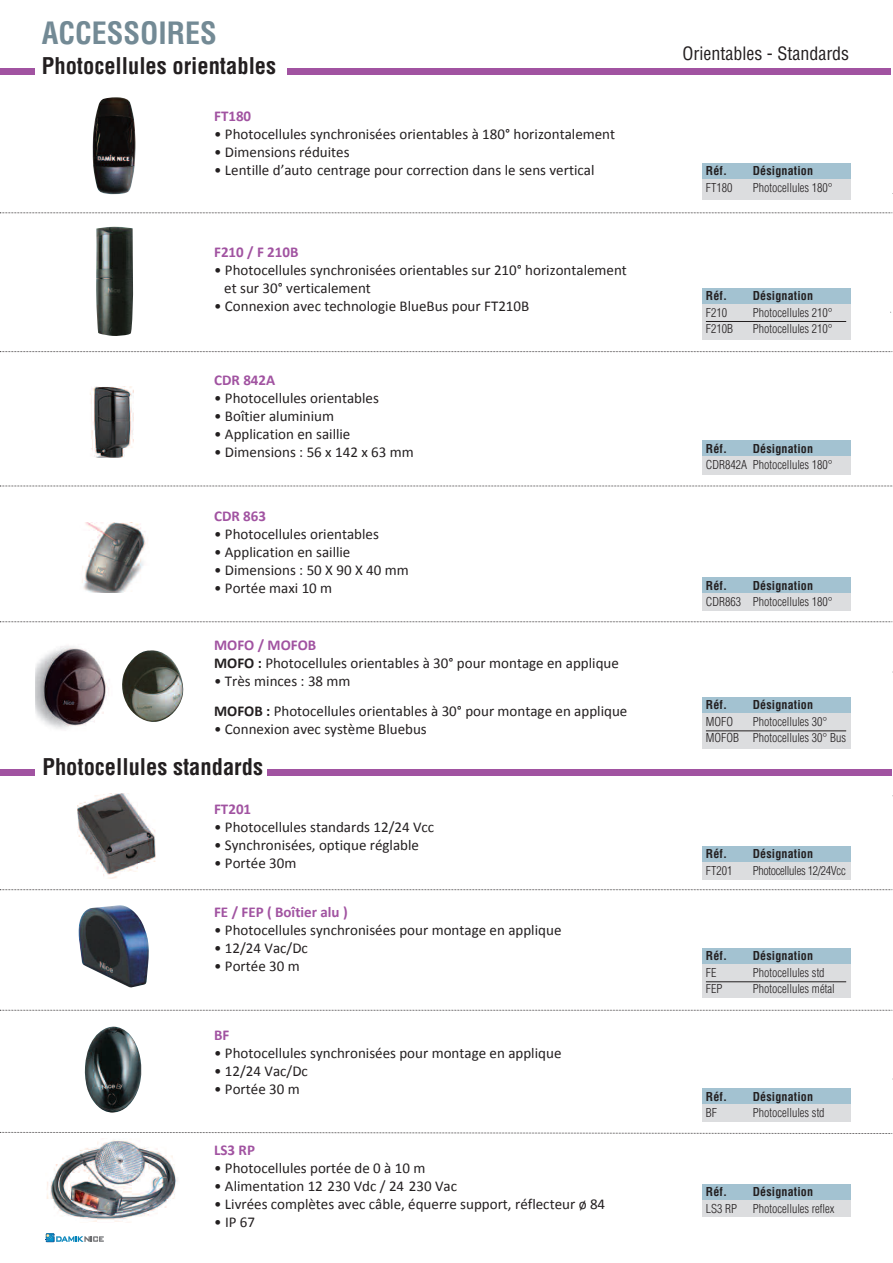
<style>
.page{position:relative;width:893px;height:1263px;background:#fff}
.page>*{position:absolute;margin:0;border:0;box-sizing:border-box;transform-origin:0 0}
.t1{font:700 condensed 30px "Helvetica";color:#738a95}
.t2{font:700 condensed 22.5px "Helvetica";color:#231f20}
.t3{font:condensed 18px "Helvetica";color:#231f20}
.t4{font:15px/18px "Calibri";color:#231f20}
.t5{font:700 15px "Calibri";color:#a153a1}
.t6{font:300 condensed 12px/16.5px "Helvetica";color:#231f20}
.t7{font:700 condensed 12px "Helvetica";letter-spacing:.015em;color:#231f20}
.t8{font:300 condensed 12px "Helvetica";letter-spacing:-.025em;color:#231f20}
.s1{font-weight:700;color:#a153a1}
.s2{font-weight:700}
</style>
<div class="page">
<img style="left:35px;top:646px;width:74px;height:83px">
<img style="left:46px;top:1140px;width:132px;height:83px">
<img style="left:77px;top:793px;width:79px;height:85px">
<img style="left:93px;top:97px;width:43px;height:97px">
<img style="left:96px;top:227px;width:37px;height:109px">
<img style="left:90px;top:387px;width:44px;height:70px">
<div style="left:702px;top:169px;width:148px;height:31px;background:#dcdddf"></div>
<div style="left:702px;top:163px;width:148px;height:15px;background:#a3c2d1"></div>
<div style="left:702px;top:446px;width:148px;height:29px;background:#dcdddf"></div>
<div style="left:702px;top:440px;width:148px;height:16px;background:#a3c2d1"></div>
<img style="left:82px;top:523px;width:64px;height:70px">
<img style="left:122px;top:650px;width:61px;height:72px">
<img style="left:78px;top:905px;width:71px;height:82px">
<div style="left:702px;top:703px;width:148px;height:45px;background:#dcdddf"></div>
<div style="left:702px;top:697px;width:148px;height:16px;background:#a3c2d1"></div>
<hr style="left:706px;top:730px;width:140px;height:1px;background:#231f20">
<div style="left:702px;top:583px;width:148px;height:28px;background:#dcdddf"></div>
<div style="left:702px;top:578px;width:148px;height:15px;background:#a3c2d1"></div>
<div style="left:702px;top:852px;width:148px;height:27px;background:#dcdddf"></div>
<div style="left:702px;top:846px;width:148px;height:15px;background:#a3c2d1"></div>
<div style="left:702px;top:954px;width:148px;height:44px;background:#dcdddf"></div>
<div style="left:702px;top:948px;width:148px;height:15px;background:#a3c2d1"></div>
<hr style="left:706px;top:981px;width:140px;height:1px;background:#231f20">
<div style="left:702px;top:1190px;width:148px;height:27px;background:#dcdddf"></div>
<div style="left:702px;top:1184px;width:148px;height:15px;background:#a3c2d1"></div>
<div style="left:702px;top:293px;width:148px;height:47px;background:#dcdddf"></div>
<div style="left:702px;top:288px;width:148px;height:15px;background:#a3c2d1"></div>
<hr style="left:706px;top:321px;width:140px;height:1px;background:#231f20">
<svg style="left:46px;top:1233px;width:58px;height:9px"></svg>
<img style="left:85px;top:1026px;width:57px;height:86px">
<div style="left:702px;top:1094px;width:148px;height:27px;background:#dcdddf"></div>
<div style="left:702px;top:1089px;width:148px;height:15px;background:#a3c2d1"></div>
<div style="left:288px;top:68px;width:603px;height:6px;background:#a153a1"></div>
<div style="left:267px;top:769px;width:625px;height:6px;background:#a153a1"></div>
<svg style="left:0;top:351px;width:893px;height:1px"></svg>
<svg style="left:0;top:212px;width:893px;height:1px"></svg>
<svg style="left:0;top:486px;width:893px;height:1px"></svg>
<svg style="left:0;top:621px;width:893px;height:1px"></svg>
<svg style="left:0;top:889px;width:893px;height:1px"></svg>
<svg style="left:0;top:1010px;width:893px;height:1px"></svg>
<svg style="left:0;top:1131px;width:893px;height:3px"></svg>
<div style="left:0;top:68px;width:34px;height:6px;background:#a153a1"></div>
<div style="left:1px;top:769px;width:34px;height:6px;background:#a153a1"></div>
<h1 class="t1" style="left:42px;top:14px;width:176px">ACCESSOIRES</h1>
<h2 class="t2" style="left:42px;top:52px;width:236px">Photocellules orientables</h2>
<p class="t3" style="left:682px;top:42px;width:168px">Orientables - Standards</p>
<p class="t5" style="left:214px;top:106px;width:39px">FT180</p>
<p class="t4" style="left:214px;top:125px;width:403px">• Photocellules synchronisées orientables à 180° horizontalement</p>
<p class="t4" style="left:214px;top:143px;width:137px">• Dimensions réduites</p>
<p class="t4" style="left:214px;top:161px;width:382px">• Lentille d’auto centrage pour correction dans le sens vertical</p>
<p class="t7" style="left:706px;top:163px;width:23px">Réf.</p>
<p class="t7" style="left:753px;top:163px;width:62px">Désignation</p>
<p class="t6" style="left:706px;top:179px;width:28px">FT180</p>
<p class="t6" style="left:753px;top:179px;width:82px">Photocellules 180°</p>
<p class="t5" style="left:214px;top:242px;width:86px">F210 / F 210B</p>
<p class="t4" style="left:224px;top:261px;width:404px;text-indent:-10px">• Photocellules synchronisées orientables sur 210° horizontalement et sur 30° verticalement</p>
<p class="t4" style="left:214px;top:297px;width:317px">• Connexion avec technologie BlueBus pour FT210B</p>
<p class="t7" style="left:706px;top:288px;width:23px">Réf.</p>
<p class="t7" style="left:753px;top:288px;width:62px">Désignation</p>
<p class="t6" style="left:706px;top:304px;width:23px">F210</p>
<p class="t6" style="left:753px;top:304px;width:82px">Photocellules 210°</p>
<p class="t6" style="left:706px;top:320px;width:29px">F210B</p>
<p class="t6" style="left:753px;top:320px;width:82px">Photocellules 210°</p>
<p class="t5" style="left:214px;top:370px;width:63px">CDR 842A</p>
<p class="t4" style="left:214px;top:389px;width:166px">• Photocellules orientables</p>
<p class="t4" style="left:214px;top:407px;width:122px">• Boîtier aluminium</p>
<p class="t4" style="left:214px;top:425px;width:138px">• Application en saillie</p>
<p class="t4" style="left:214px;top:443px;width:201px">• Dimensions : 56 x 142 x 63 mm</p>
<p class="t7" style="left:706px;top:441px;width:23px">Réf.</p>
<p class="t7" style="left:753px;top:441px;width:62px">Désignation</p>
<p class="t6" style="left:706px;top:456px;width:128px">CDR842A Photocellules 180°</p>
<p class="t5" style="left:214px;top:507px;width:54px">CDR 863</p>
<p class="t4" style="left:214px;top:525px;width:166px">• Photocellules orientables</p>
<p class="t4" style="left:214px;top:543px;width:138px">• Application en saillie</p>
<p class="t4" style="left:214px;top:561px;width:196px">• Dimensions : 50 X 90 X 40 mm</p>
<p class="t4" style="left:214px;top:579px;width:120px">• Portée maxi 10 m</p>
<p class="t4" style="left:214px;top:636px;width:406px"><span class="s1">MOFO / MOFOB<br></span><span class="s2">MOFO :</span> Photocellules orientables à 30° pour montage en applique</p>
<p class="t4" style="left:214px;top:666px;width:415px;line-height:30px">• Très minces : 38 mm<br><span class="s2">MOFOB :</span> Photocellules orientables à 30° pour montage en applique</p>
<p class="t4" style="left:214px;top:720px;width:214px">• Connexion avec système Bluebus</p>
<h2 class="t2" style="left:43px;top:753px;width:222px">Photocellules standards</h2>
<p class="t5" style="left:214px;top:799px;width:39px">FT201</p>
<p class="t4" style="left:214px;top:818px;width:222px">• Photocellules standards 12/24 Vcc</p>
<p class="t4" style="left:214px;top:836px;width:206px">• Synchronisées, optique réglable</p>
<p class="t4" style="left:214px;top:854px;width:84px">• Portée 30m</p>
<p class="t5" style="left:214px;top:903px;width:135px">FE / FEP ( Boîtier alu )</p>
<p class="t4" style="left:214px;top:921px;width:349px">• Photocellules synchronisées pour montage en applique</p>
<p class="t4" style="left:214px;top:939px;width:95px">• 12/24 Vac/Dc</p>
<p class="t4" style="left:214px;top:957px;width:87px">• Portée 30 m</p>
<p class="t5" style="left:214px;top:1025px;width:17px">BF</p>
<p class="t4" style="left:214px;top:1044px;width:349px">• Photocellules synchronisées pour montage en applique</p>
<p class="t4" style="left:214px;top:1062px;width:95px">• 12/24 Vac/Dc</p>
<p class="t4" style="left:214px;top:1080px;width:87px">• Portée 30 m</p>
<p class="t5" style="left:214px;top:1140px;width:42px">LS3 RP</p>
<p class="t4" style="left:214px;top:1159px;width:213px">• Photocellules portée de 0 à 10 m</p>
<p class="t4" style="left:214px;top:1177px;width:244px">• Alimentation 12 230 Vdc / 24 230 Vac</p>
<p class="t4" style="left:214px;top:1195px;width:393px">• Livrées complètes avec câble, équerre support, réflecteur ø 84</p>
<p class="t4" style="left:214px;top:1213px;width:42px">• IP 67</p>
<p class="t7" style="left:706px;top:578px;width:23px">Réf.</p>
<p class="t7" style="left:753px;top:578px;width:62px">Désignation</p>
<p class="t6" style="left:706px;top:594px;width:128px">CDR863 Photocellules 180°</p>
<p class="t7" style="left:706px;top:697px;width:23px">Réf.</p>
<p class="t7" style="left:753px;top:697px;width:62px">Désignation</p>
<p class="t6" style="left:706px;top:713px;width:29px">MOFO</p>
<p class="t6" style="left:706px;top:713px;width:142px;text-indent:47px">Photocellules 30°<br>MOFOB Photocellules 30° Bus</p>
<p class="t7" style="left:706px;top:846px;width:23px">Réf.</p>
<p class="t7" style="left:753px;top:846px;width:62px">Désignation</p>
<p class="t6" style="left:706px;top:862px;width:28px">FT201</p>
<p class="t8" style="left:753px;top:863px;width:94px">Photocellules 12/24Vcc</p>
<p class="t7" style="left:706px;top:948px;width:23px">Réf.</p>
<p class="t7" style="left:753px;top:948px;width:62px">Désignation</p>
<p class="t6" style="left:706px;top:964px;width:12px">FE</p>
<p class="t6" style="left:753px;top:964px;width:73px">Photocellules std</p>
<p class="t6" style="left:706px;top:981px;width:18px">FEP</p>
<p class="t6" style="left:753px;top:981px;width:83px">Photocellules métal</p>
<p class="t7" style="left:706px;top:1089px;width:23px">Réf.</p>
<p class="t7" style="left:753px;top:1089px;width:62px">Désignation</p>
<p class="t6" style="left:706px;top:1105px;width:13px">BF</p>
<p class="t6" style="left:753px;top:1105px;width:73px">Photocellules std</p>
<p class="t7" style="left:706px;top:1184px;width:23px">Réf.</p>
<p class="t7" style="left:753px;top:1184px;width:62px">Désignation</p>
<p class="t6" style="left:706px;top:1200px;width:33px">LS3 RP</p>
<p class="t6" style="left:753px;top:1200px;width:83px">Photocellules reflex</p>
</div>
